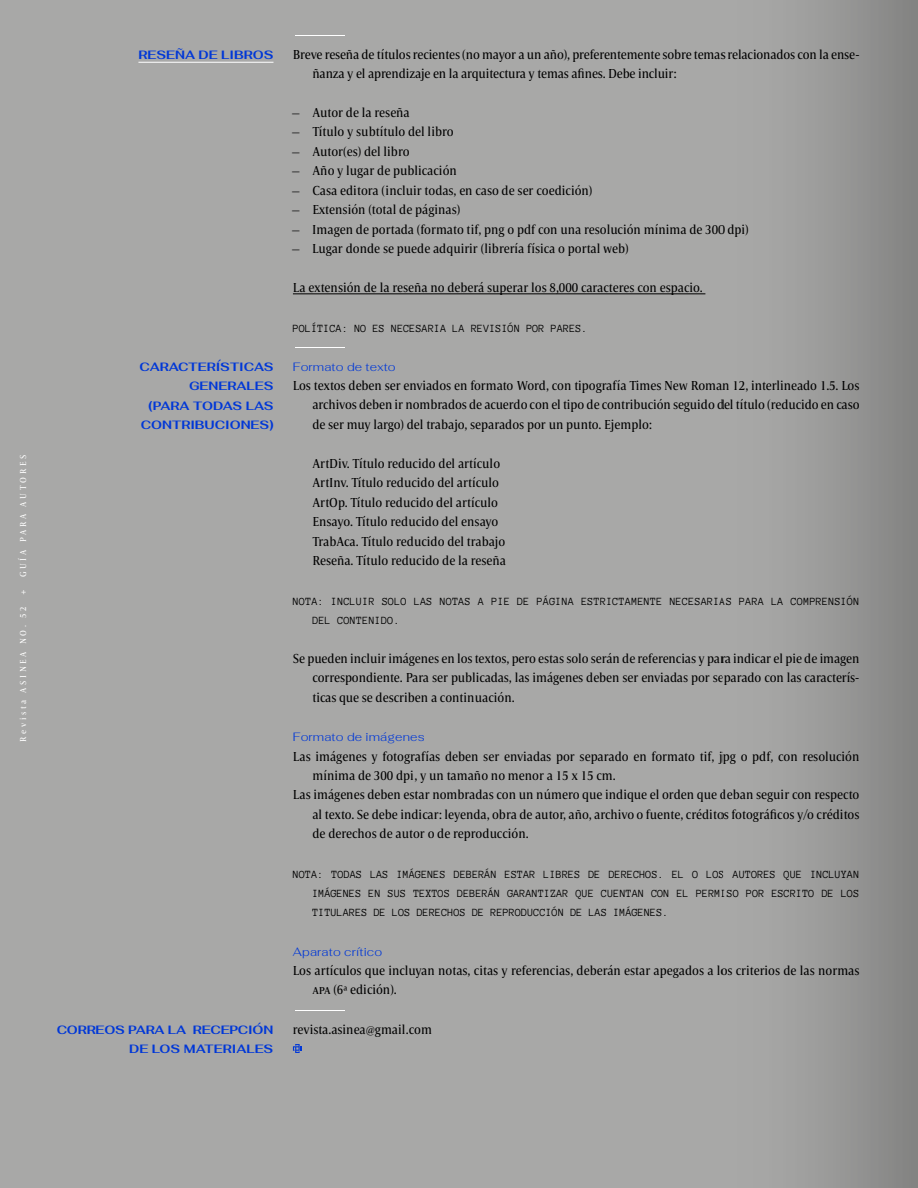
<style>
.page{position:relative;width:918px;height:1188px;background:#a8a8a7}
.page>*{position:absolute;margin:0;border:0;box-sizing:border-box;transform-origin:0 0}
.t1{font:13.5px/19.5px "Candide Cond";color:#000}
.t2{font:13.5px "Candide Cond";color:#fff;scale:4.8 1}
.t3{font:700 12px/19.5px "Fahkwang";color:#0037d7;text-align:right}
.t4{font:300 12px "Fahkwang";letter-spacing:.01em;color:#0037d7}
.t5{font:11.25px/19.5px "Anonymous Pro";letter-spacing:.005em;color:#000}
.t6{font:9px "Candide Cond";letter-spacing:.295em;color:#fff}
.s1{font-family:"Anonymous Pro"}
</style>
<div class="page">
<hr style="left:293px;top:294px;width:412px;height:1px;background:#000">
<svg style="left:293px;top:1044px;width:8px;height:9px"></svg>
<hr style="left:138px;top:62px;width:136px;height:1px;background:#fff">
<p class="t6" style="left:17px;top:577px;width:124px;rotate:-90deg">GUÍA PARA AUTORES</p>
<p class="t6" style="left:17px;top:595px;width:7px;rotate:-90deg">+</p>
<p class="t6" style="left:17px;top:742px;width:136px;rotate:-90deg">Revista ASINEA NO. 52</p>
<p class="t3" style="left:138px;top:44px;width:137px">RESEÑA DE LIBROS</p>
<p class="t3" style="left:140px;top:356px;width:135px">CARACTERÍSTICAS<br>GENERALES<br>(PARA TODAS LAS<br>CONTRIBUCIONES)</p>
<p class="t3" style="left:57px;top:1019px;width:218px">CORREOS PARA LA RECEPCIÓN<br>DE LOS MATERIALES</p>
<p class="t2" style="left:293px;top:26px;width:13px">—</p>
<p class="t1" style="left:312px;top:44px;width:549px;text-indent:-19px">Breve reseña de títulos recientes (no mayor a un año), preferentemente sobre temas relacionados con la ense&shy;ñanza y el aprendizaje en la arquitectura y temas afines. Debe incluir:</p>
<p class="t1" style="left:293px;top:102px;width:118px"><span class="s1">—</span> Autor de la reseña</p>
<p class="t1" style="left:293px;top:122px;width:162px"><span class="s1">—</span> Título y subtítulo del libro</p>
<p class="t1" style="left:293px;top:141px;width:118px"><span class="s1">—</span> Autor(es) del libro</p>
<p class="t1" style="left:293px;top:161px;width:166px"><span class="s1">—</span> Año y lugar de publicación</p>
<p class="t1" style="left:293px;top:180px;width:301px"><span class="s1">—</span> Casa editora (incluir todas, en caso de ser coedición)</p>
<p class="t1" style="left:293px;top:200px;width:169px"><span class="s1">—</span> Extensión (total de páginas)</p>
<p class="t1" style="left:293px;top:219px;width:457px"><span class="s1">—</span> Imagen de portada (formato tif, png o pdf con una resolución mínima de 300 dpi)</p>
<p class="t1" style="left:293px;top:239px;width:337px"><span class="s1">—</span> Lugar donde se puede adquirir (librería física o portal web)</p>
<p class="t1" style="left:293px;top:278px;width:411px">La extensión de la reseña no deberá superar los 8,000 caracteres con espacio.</p>
<p class="t5" style="left:293px;top:318px;width:296px">POLÍTICA: NO ES NECESARIA LA REVISIÓN POR PARES.</p>
<p class="t2" style="left:293px;top:338px;width:13px">—</p>
<p class="t4" style="left:293px;top:356px;width:104px">Formato de texto</p>
<p class="t1" style="left:312px;top:375px;width:549px;text-align:justify;text-indent:-19px">Los textos deben ser enviados en formato Word, con tipografía Times New Roman 12, interlineado 1.5. Los archivos deben ir nombrados de acuerdo con el tipo de contribución seguido del título (reducido en caso de ser muy largo) del trabajo, separados por un punto. Ejemplo:</p>
<p class="t1" style="left:312px;top:453px;width:195px">ArtDiv. Título reducido del artículo ArtInv. Título reducido del artículo ArtOp. Título reducido del artículo Ensayo. Título reducido del ensayo TrabAca. Título reducido del trabajo Reseña. Título reducido de la reseña</p>
<p class="t5" style="left:312px;top:591px;width:549px;text-indent:-19px">NOTA: INCLUIR SOLO LAS NOTAS A PIE DE PÁGINA ESTRICTAMENTE NECESARIAS PARA LA COMPRENSIÓN<br>DEL CONTENIDO.</p>
<p class="t1" style="left:312px;top:648px;width:549px;text-align:justify;text-indent:-19px">Se pueden incluir imágenes en los textos, pero estas solo serán de referencias y para indicar el pie de imagen correspondiente. Para ser publicadas, las imágenes deben ser enviadas por separado con las caracterís&shy;ticas que se describen a continuación.</p>
<p class="t4" style="left:293px;top:727px;width:133px">Formato de imágenes</p>
<p class="t1" style="left:293px;top:746px;width:568px">Las imágenes y fotografías deben ser enviadas por separado en formato tif, jpg o pdf, con resolución</p>
<p class="t1" style="left:312px;top:765px;width:305px">mínima de 300 dpi, y un tamaño no menor a 15 x 15 cm.</p>
<p class="t1" style="left:293px;top:785px;width:568px">Las imágenes deben estar nombradas con un número que indique el orden que deban seguir con respecto</p>
<p class="t1" style="left:312px;top:804px;width:549px">al texto. Se debe indicar: leyenda, obra de autor, año, archivo o fuente, créditos fotográficos y/o créditos</p>
<p class="t1" style="left:312px;top:824px;width:218px">de derechos de autor o de reproducción.</p>
<p class="t5" style="left:312px;top:864px;width:549px;text-align:justify;text-indent:-19px">NOTA: TODAS LAS IMÁGENES DEBERÁN ESTAR LIBRES DE DERECHOS. EL O LOS AUTORES QUE INCLUYAN IMÁGENES EN SUS TEXTOS DEBERÁN GARANTIZAR QUE CUENTAN CON EL PERMISO POR ESCRITO DE LOS TITULARES DE LOS DERECHOS DE REPRODUCCIÓN DE LAS IMÁGENES.</p>
<p class="t4" style="left:293px;top:941px;width:91px">Aparato crítico</p>
<p class="t1" style="left:312px;top:960px;width:549px;text-indent:-19px">Los artículos que incluyan notas, citas y referencias, deberán estar apegados a los criterios de las normas apa (6ª edición).</p>
<p class="t2" style="left:293px;top:1001px;width:13px">—</p>
<p class="t1" style="left:293px;top:1019px;width:141px">revista.asinea@gmail.com</p>
</div>
